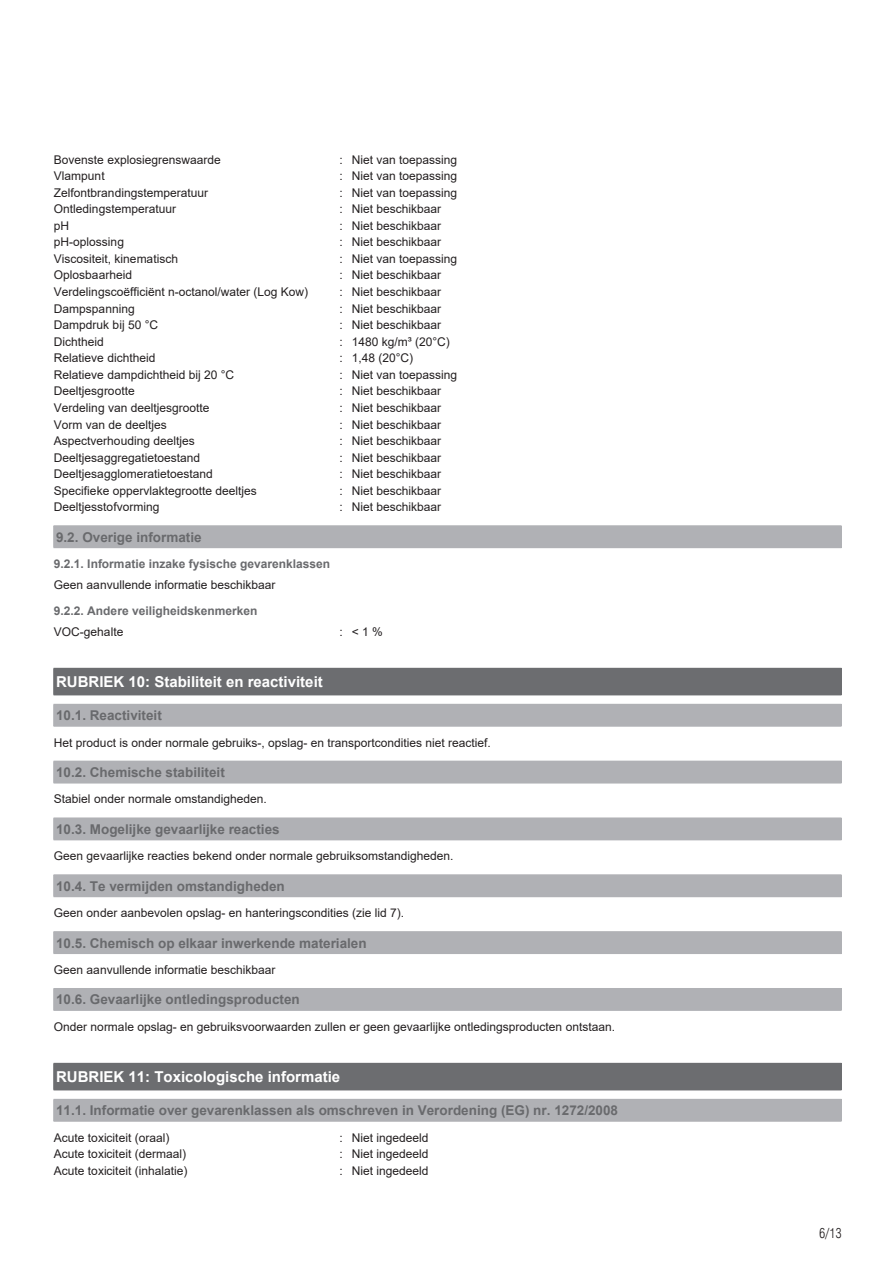
<style>
.page{position:relative;width:893px;height:1263px;background:#fff}
.page>*{position:absolute;margin:0;border:0;box-sizing:border-box;transform-origin:0 0}
.t1{font:700 15px "Arial";color:#fff}
.t2{font:700 13.5px "Arial";color:#696a6d}
.t3{font:300 condensed 13.5px "Swiss 721 TL";color:#231f20}
.t4{font:12px "Arial";color:#231f20}
.t5{font:700 12px "Arial";color:#696a6d}
</style>
<div class="page">
<div style="left:54px;top:526px;width:787px;height:21px;background:#b0b1b5"></div>
<svg style="left:53px;top:526px;width:1px;height:21px"></svg>
<svg style="left:841px;top:526px;width:1px;height:21px"></svg>
<hr style="left:54px;top:525px;width:787px;height:1px;background:#b0b1b5">
<hr style="left:54px;top:547px;width:787px;height:1px;background:#b0b1b5">
<div style="left:54px;top:668px;width:787px;height:27px;background:#6c6d70"></div>
<svg style="left:53px;top:668px;width:1px;height:27px"></svg>
<svg style="left:841px;top:668px;width:1px;height:27px"></svg>
<hr style="left:54px;top:695px;width:787px;height:1px;background:#6c6d70">
<div style="left:54px;top:704px;width:787px;height:22px;background:#b0b1b5"></div>
<svg style="left:53px;top:704px;width:1px;height:22px"></svg>
<svg style="left:841px;top:704px;width:1px;height:22px"></svg>
<hr style="left:54px;top:726px;width:787px;height:1px;background:#b0b1b5">
<div style="left:54px;top:761px;width:787px;height:22px;background:#b0b1b5"></div>
<svg style="left:53px;top:761px;width:1px;height:22px"></svg>
<svg style="left:841px;top:761px;width:1px;height:22px"></svg>
<hr style="left:54px;top:783px;width:787px;height:1px;background:#b0b1b5">
<div style="left:54px;top:818px;width:787px;height:22px;background:#b0b1b5"></div>
<svg style="left:53px;top:818px;width:1px;height:22px"></svg>
<svg style="left:841px;top:818px;width:1px;height:22px"></svg>
<hr style="left:54px;top:840px;width:787px;height:1px;background:#b0b1b5">
<div style="left:54px;top:875px;width:787px;height:21px;background:#b0b1b5"></div>
<svg style="left:53px;top:875px;width:1px;height:21px"></svg>
<svg style="left:841px;top:875px;width:1px;height:21px"></svg>
<hr style="left:54px;top:874px;width:787px;height:1px;background:#b0b1b5">
<hr style="left:54px;top:896px;width:787px;height:1px;background:#b0b1b5">
<div style="left:54px;top:932px;width:787px;height:21px;background:#b0b1b5"></div>
<svg style="left:53px;top:932px;width:1px;height:21px"></svg>
<svg style="left:841px;top:932px;width:1px;height:21px"></svg>
<hr style="left:54px;top:931px;width:787px;height:1px;background:#b0b1b5">
<hr style="left:54px;top:953px;width:787px;height:1px;background:#b0b1b5">
<div style="left:54px;top:989px;width:787px;height:21px;background:#b0b1b5"></div>
<svg style="left:53px;top:989px;width:1px;height:21px"></svg>
<svg style="left:841px;top:989px;width:1px;height:21px"></svg>
<hr style="left:54px;top:988px;width:787px;height:1px;background:#b0b1b5">
<hr style="left:54px;top:1010px;width:787px;height:1px;background:#b0b1b5">
<div style="left:54px;top:1063px;width:787px;height:27px;background:#6c6d70"></div>
<svg style="left:53px;top:1063px;width:1px;height:27px"></svg>
<svg style="left:841px;top:1063px;width:1px;height:27px"></svg>
<hr style="left:54px;top:1090px;width:787px;height:1px;background:#6c6d70">
<div style="left:54px;top:1099px;width:787px;height:22px;background:#b0b1b5"></div>
<svg style="left:53px;top:1099px;width:1px;height:22px"></svg>
<svg style="left:841px;top:1099px;width:1px;height:22px"></svg>
<hr style="left:54px;top:1121px;width:787px;height:1px;background:#b0b1b5">
<p class="t4" style="left:54px;top:151px;width:168px">Bovenste explosiegrenswaarde</p>
<p class="t4" style="left:339px;top:151px;width:119px">: Niet van toepassing</p>
<p class="t4" style="left:54px;top:168px;width:52px">Vlampunt</p>
<p class="t4" style="left:339px;top:168px;width:119px">: Niet van toepassing</p>
<p class="t4" style="left:54px;top:184px;width:156px">Zelfontbrandingstemperatuur</p>
<p class="t4" style="left:339px;top:184px;width:119px">: Niet van toepassing</p>
<p class="t4" style="left:54px;top:201px;width:124px">Ontledingstemperatuur</p>
<p class="t4" style="left:339px;top:201px;width:103px">: Niet beschikbaar</p>
<p class="t4" style="left:54px;top:217px;width:17px">pH</p>
<p class="t4" style="left:339px;top:217px;width:103px">: Niet beschikbaar</p>
<p class="t4" style="left:54px;top:234px;width:72px">pH-oplossing</p>
<p class="t4" style="left:339px;top:234px;width:103px">: Niet beschikbaar</p>
<p class="t4" style="left:54px;top:250px;width:126px">Viscositeit, kinematisch</p>
<p class="t4" style="left:339px;top:250px;width:119px">: Niet van toepassing</p>
<p class="t4" style="left:54px;top:267px;width:80px">Oplosbaarheid</p>
<p class="t4" style="left:339px;top:267px;width:103px">: Niet beschikbaar</p>
<p class="t4" style="left:54px;top:284px;width:256px">Verdelingscoëfficiënt n-octanol/water (Log Kow)</p>
<p class="t4" style="left:339px;top:284px;width:103px">: Niet beschikbaar</p>
<p class="t4" style="left:54px;top:300px;width:82px">Dampspanning</p>
<p class="t4" style="left:339px;top:300px;width:103px">: Niet beschikbaar</p>
<p class="t4" style="left:54px;top:317px;width:106px">Dampdruk bij 50 °C</p>
<p class="t4" style="left:339px;top:317px;width:103px">: Niet beschikbaar</p>
<p class="t4" style="left:54px;top:333px;width:52px">Dichtheid</p>
<p class="t4" style="left:339px;top:333px;width:112px">: 1480 kg/m³ (20°C)</p>
<p class="t4" style="left:54px;top:350px;width:103px">Relatieve dichtheid</p>
<p class="t4" style="left:339px;top:350px;width:75px">: 1,48 (20°C)</p>
<p class="t4" style="left:54px;top:366px;width:182px">Relatieve dampdichtheid bij 20 °C</p>
<p class="t4" style="left:339px;top:366px;width:119px">: Niet van toepassing</p>
<p class="t4" style="left:54px;top:383px;width:82px">Deeltjesgrootte</p>
<p class="t4" style="left:339px;top:383px;width:103px">: Niet beschikbaar</p>
<p class="t4" style="left:54px;top:399px;width:157px">Verdeling van deeltjesgrootte</p>
<p class="t4" style="left:339px;top:399px;width:103px">: Niet beschikbaar</p>
<p class="t4" style="left:54px;top:416px;width:114px">Vorm van de deeltjes</p>
<p class="t4" style="left:339px;top:416px;width:103px">: Niet beschikbaar</p>
<p class="t4" style="left:54px;top:433px;width:142px">Aspectverhouding deeltjes</p>
<p class="t4" style="left:339px;top:433px;width:103px">: Niet beschikbaar</p>
<p class="t4" style="left:54px;top:449px;width:148px">Deeltjesaggregatietoestand</p>
<p class="t4" style="left:339px;top:449px;width:103px">: Niet beschikbaar</p>
<p class="t4" style="left:54px;top:466px;width:160px">Deeltjesagglomeratietoestand</p>
<p class="t4" style="left:339px;top:466px;width:103px">: Niet beschikbaar</p>
<p class="t4" style="left:54px;top:482px;width:204px">Specifieke oppervlaktegrootte deeltjes</p>
<p class="t4" style="left:339px;top:482px;width:103px">: Niet beschikbaar</p>
<p class="t4" style="left:54px;top:499px;width:107px">Deeltjesstofvorming</p>
<p class="t4" style="left:339px;top:499px;width:103px">: Niet beschikbaar</p>
<p class="t2" style="left:56px;top:527px;width:147px">9.2. Overige informatie</p>
<p class="t5" style="left:54px;top:555px;width:278px">9.2.1. Informatie inzake fysische gevarenklassen</p>
<p class="t4" style="left:54px;top:577px;width:223px">Geen aanvullende informatie beschikbaar</p>
<p class="t5" style="left:54px;top:602px;width:205px">9.2.2. Andere veiligheidskenmerken</p>
<p class="t4" style="left:54px;top:623px;width:71px">VOC-gehalte</p>
<p class="t4" style="left:339px;top:623px;width:45px">: &lt;1%</p>
<p class="t1" style="left:56px;top:671px;width:268px">RUBRIEK 10: Stabiliteit en reactiviteit</p>
<p class="t2" style="left:56px;top:706px;width:107px">10.1. Reactiviteit</p>
<p class="t4" style="left:54px;top:734px;width:438px">Het product is onder normale gebruiks-, opslag- en transportcondities niet reactief.</p>
<p class="t2" style="left:56px;top:763px;width:170px">10.2. Chemische stabiliteit</p>
<p class="t4" style="left:54px;top:791px;width:214px">Stabiel onder normale omstandigheden.</p>
<p class="t2" style="left:56px;top:819px;width:225px">10.3. Mogelijke gevaarlijke reacties</p>
<p class="t4" style="left:54px;top:848px;width:401px">Geen gevaarlijke reacties bekend onder normale gebruiksomstandigheden.</p>
<p class="t2" style="left:56px;top:876px;width:230px">10.4. Te vermijden omstandigheden</p>
<p class="t4" style="left:54px;top:905px;width:352px">Geen onder aanbevolen opslag- en hanteringscondities (zie lid 7).</p>
<p class="t2" style="left:56px;top:933px;width:312px">10.5. Chemisch op elkaar inwerkende materialen</p>
<p class="t4" style="left:54px;top:961px;width:223px">Geen aanvullende informatie beschikbaar</p>
<p class="t2" style="left:56px;top:990px;width:245px">10.6. Gevaarlijke ontledingsproducten</p>
<p class="t4" style="left:54px;top:1018px;width:563px">Onder normale opslag- en gebruiksvoorwaarden zullen er geen gevaarlijke ontledingsproducten ontstaan.</p>
<p class="t1" style="left:56px;top:1066px;width:286px">RUBRIEK 11: Toxicologische informatie</p>
<p class="t2" style="left:56px;top:1101px;width:564px">11.1. Informatie over gevarenklassen als omschreven in Verordening (EG) nr. 1272/2008</p>
<p class="t4" style="left:54px;top:1129px;width:117px">Acute toxiciteit (oraal)</p>
<p class="t4" style="left:339px;top:1129px;width:91px">: Niet ingedeeld</p>
<p class="t4" style="left:54px;top:1146px;width:134px">Acute toxiciteit (dermaal)</p>
<p class="t4" style="left:339px;top:1146px;width:91px">: Niet ingedeeld</p>
<p class="t4" style="left:54px;top:1162px;width:135px">Acute toxiciteit (inhalatie)</p>
<p class="t4" style="left:339px;top:1162px;width:91px">: Niet ingedeeld</p>
<p class="t3" style="left:819px;top:1225px;width:24px">6/13</p>
</div>
